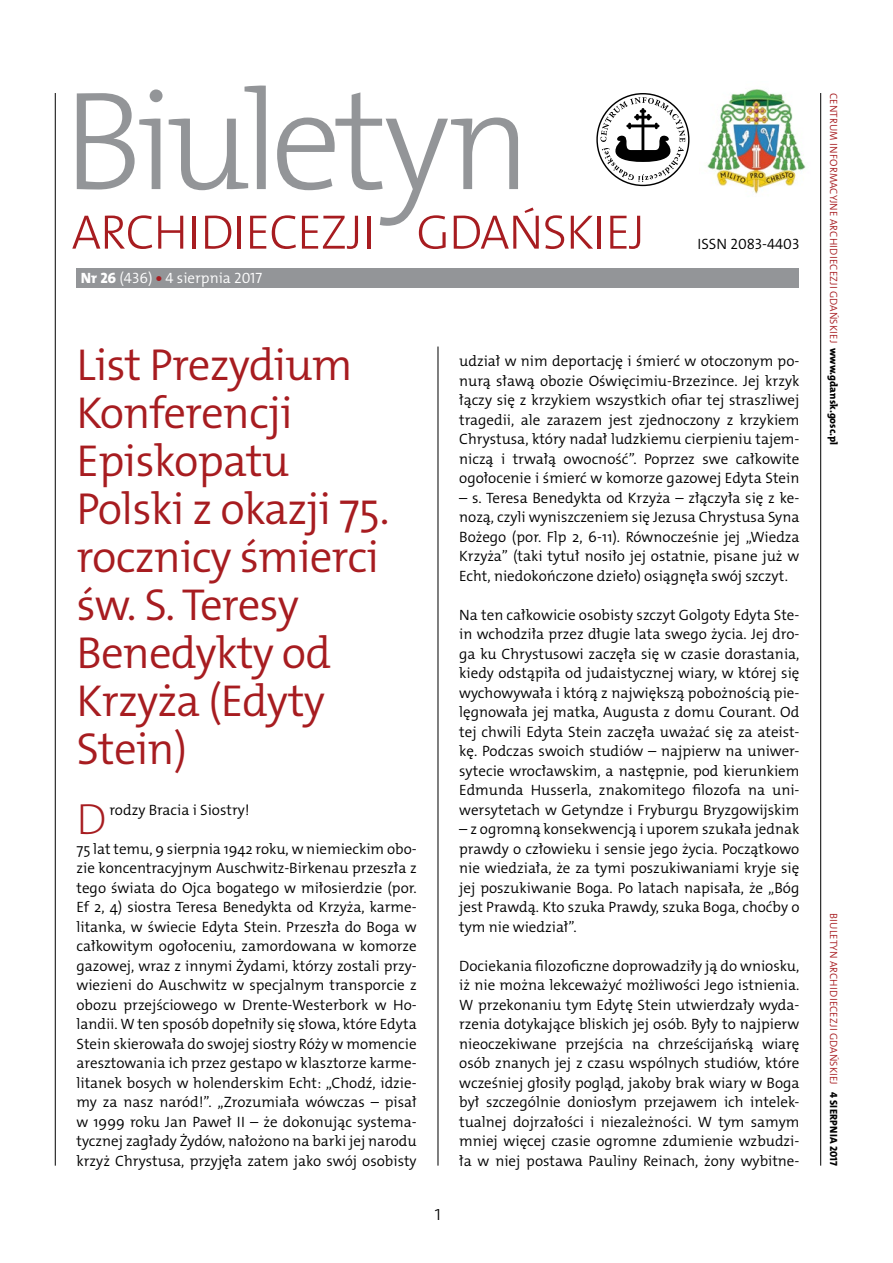
<style>
.page{position:relative;width:893px;height:1263px;background:#fff}
.page>*{position:absolute;margin:0;border:0;box-sizing:border-box;transform-origin:0 0}
.t1{font:45px/48px "The Mix HP4 Se Lig";letter-spacing:-.02em;color:#a71c20}
.t2{font:43.95px "The Mix HP2 Ex Lig";color:#a71c20}
.t3{font:21px "The Mix HP2 Ex Lig";color:#000}
.t4{font:15px/19.5px "The Mix HP4 Se Lig";color:#000;text-align:justify}
.t5{font:15px "The Mix HP4 Se Lig";color:#fff}
.t6{font:10.5px "The Mix HP4 Se Lig";letter-spacing:.015em;color:#a71c20}
.s1{font-family:"The Mix HP8 Ex Bld"}
.s2{font-family:"The Mix HP8 Ex Bld";color:#a71c20}
.s3{font-family:"The Mix HP8 Ex Bld";color:#000}
</style>
<div class="page">
<hr style="left:55px;top:93px;width:1px;height:1073px;background:#000">
<hr style="left:438px;top:347px;width:1px;height:819px;background:#000">
<hr style="left:820px;top:93px;width:1px;height:1073px;background:#000">
<svg style="left:77px;top:89px;width:86px;height:100px"></svg>
<svg style="left:169px;top:85px;width:97px;height:105px"></svg>
<svg style="left:72px;top:215px;width:80px;height:34px"></svg>
<svg style="left:158px;top:216px;width:25px;height:33px"></svg>
<hr style="left:193px;top:216px;width:3px;height:33px;background:#a71c20">
<svg style="left:205px;top:216px;width:26px;height:33px"></svg>
<hr style="left:238px;top:216px;width:3px;height:33px;background:#a71c20">
<svg style="left:250px;top:216px;width:16px;height:33px"></svg>
<svg style="left:272px;top:92px;width:267px;height:157px"></svg>
<svg style="left:545px;top:215px;width:19px;height:34px"></svg>
<svg style="left:571px;top:216px;width:22px;height:33px"></svg>
<hr style="left:598px;top:216px;width:3px;height:33px;background:#a71c20">
<svg style="left:610px;top:216px;width:30px;height:33px"></svg>
<img style="left:707px;top:89px;width:99px;height:105px">
<svg style="left:596px;top:93px;width:93px;height:93px"></svg>
<div style="left:77px;top:268px;width:722px;height:20px;background:#939598"></div>
<p class="t5" style="left:81px;top:268px;width:183px"><span class="s1">Nr 26</span> (436) <span class="s2">•</span> 4 sierpnia 2017</p>
<p class="t4" style="left:697px;top:234px;width:103px">ISSN 2083-4403</p>
<h1 class="t1" style="left:77px;top:341px;width:314px">List Prezydium<br>Konferencji<br>Episkopatu<br>Polski z okazji 75. rocznicy śmierci św. S. Teresy<br>Benedykty od<br>Krzyża (Edyty<br>Stein)</h1>
<h2 class="t2" style="left:77px;top:791px;width:32px">D</h2>
<p class="t4" style="left:109px;top:800px;width:142px">rodzy Bracia i Siostry!</p>
<p class="t4" style="left:77px;top:839px;width:342px">75 lat temu, 9 sierpnia 1942 roku, w niemieckim obo&shy;zie koncentracyjnym Auschwitz-Birkenau przeszła z tego świata do Ojca bogatego w miłosierdzie (por.<br>Ef 2, 4) siostra Teresa Benedykta od Krzyża, karme&shy;litanka, w świecie Edyta Stein. Przeszła do Boga w całkowitym ogołoceniu, zamordowana w komorze gazowej, wraz z innymi Żydami, którzy zostali przy&shy;wiezieni do Auschwitz w specjalnym transporcie z obozu przejściowego w Drente-Westerbork w Ho&shy;landii. W ten sposób dopełniły się słowa, które Edyta Stein skierowała do swojej siostry Róży w momencie aresztowania ich przez gestapo w klasztorze karme&shy;litanek bosych w holenderskim Echt: „Chodź, idzie&shy;my za nasz naród!”. „Zrozumiała wówczas – pisał w 1999 roku Jan Paweł II – że dokonując systema&shy;tycznej zagłady Żydów, nałożono na barki jej narodu krzyż Chrystusa, przyjęła zatem jako swój osobisty</p>
<h3 class="t3" style="left:434px;top:1199px;width:9px">1</h3>
<p class="t4" style="left:459px;top:351px;width:342px">udział w nim deportację i śmierć w otoczonym po&shy;nurą sławą obozie Oświęcimiu-Brzezince. Jej krzyk łączy się z krzykiem wszystkich ofiar tej straszliwej tragedii, ale zarazem jest zjednoczony z krzykiem Chrystusa, który nadał ludzkiemu cierpieniu tajem&shy;niczą i trwałą owocność”. Poprzez swe całkowite ogołocenie i śmierć w komorze gazowej Edyta Stein</p>
<p class="t4" style="left:459px;top:488px;width:342px">– s. Teresa Benedykta od Krzyża – złączyła się z ke&shy;nozą, czyli wyniszczeniem się Jezusa Chrystusa Syna Bożego (por. Flp 2, 6-11). Równocześnie jej „Wiedza Krzyża” (taki tytuł nosiło jej ostatnie, pisane już w Echt, niedokończone dzieło) osiągnęła swój szczyt.</p>
<p class="t4" style="left:459px;top:605px;width:342px">Na ten całkowicie osobisty szczyt Golgoty Edyta Ste&shy;in wchodziła przez długie lata swego życia. Jej dro&shy;ga ku Chrystusowi zaczęła się w czasie dorastania, kiedy odstąpiła od judaistycznej wiary, w której się wychowywała i którą z największą pobożnością pie&shy;lęgnowała jej matka, Augusta z domu Courant. Od tej chwili Edyta Stein zaczęła uważać się za ateist&shy;kę. Podczas swoich studiów – najpierw na uniwer&shy;sytecie wrocławskim, a następnie, pod kierunkiem Edmunda Husserla, znakomitego filozofa na uni&shy;wersytetach w Getyndze i Fryburgu Bryzgowijskim</p>
<p class="t4" style="left:459px;top:819px;width:342px">– z ogromną konsekwencją i uporem szukała jednak prawdy o człowieku i sensie jego życia. Początkowo nie wiedziała, że za tymi poszukiwaniami kryje się jej poszukiwanie Boga. Po latach napisała, że „Bóg jest Prawdą. Kto szuka Prawdy, szuka Boga, choćby o tym nie wiedział”.</p>
<p class="t4" style="left:459px;top:956px;width:342px">Dociekania filozoficzne doprowadziły ją do wniosku, iż nie można lekceważyć możliwości Jego istnienia.<br>W przekonaniu tym Edytę Stein utwierdzały wyda&shy;rzenia dotykające bliskich jej osób. Były to najpierw nieoczekiwane przejścia na chrześcijańską wiarę osób znanych jej z czasu wspólnych studiów, które wcześniej głosiły pogląd, jakoby brak wiary w Boga był szczególnie doniosłym przejawem ich intelek&shy;tualnej dojrzałości i niezależności. W tym samym mniej więcej czasie ogromne zdumienie wzbudzi&shy;ła w niej postawa Pauliny Reinach, żony wybitne-</p>
<p class="t6" style="left:840px;top:93px;width:354px;rotate:90deg">Centrum Informacyjne Archi di ecezji Gdański ej <span class="s3">www.gdansk.gosc.pl</span></p>
<p class="t6" style="left:840px;top:913px;width:254px;rotate:90deg">Bi uletyn Archi di ecezji Gdański ej <span class="s3">4 sierpnia 2017</span></p>
</div>
